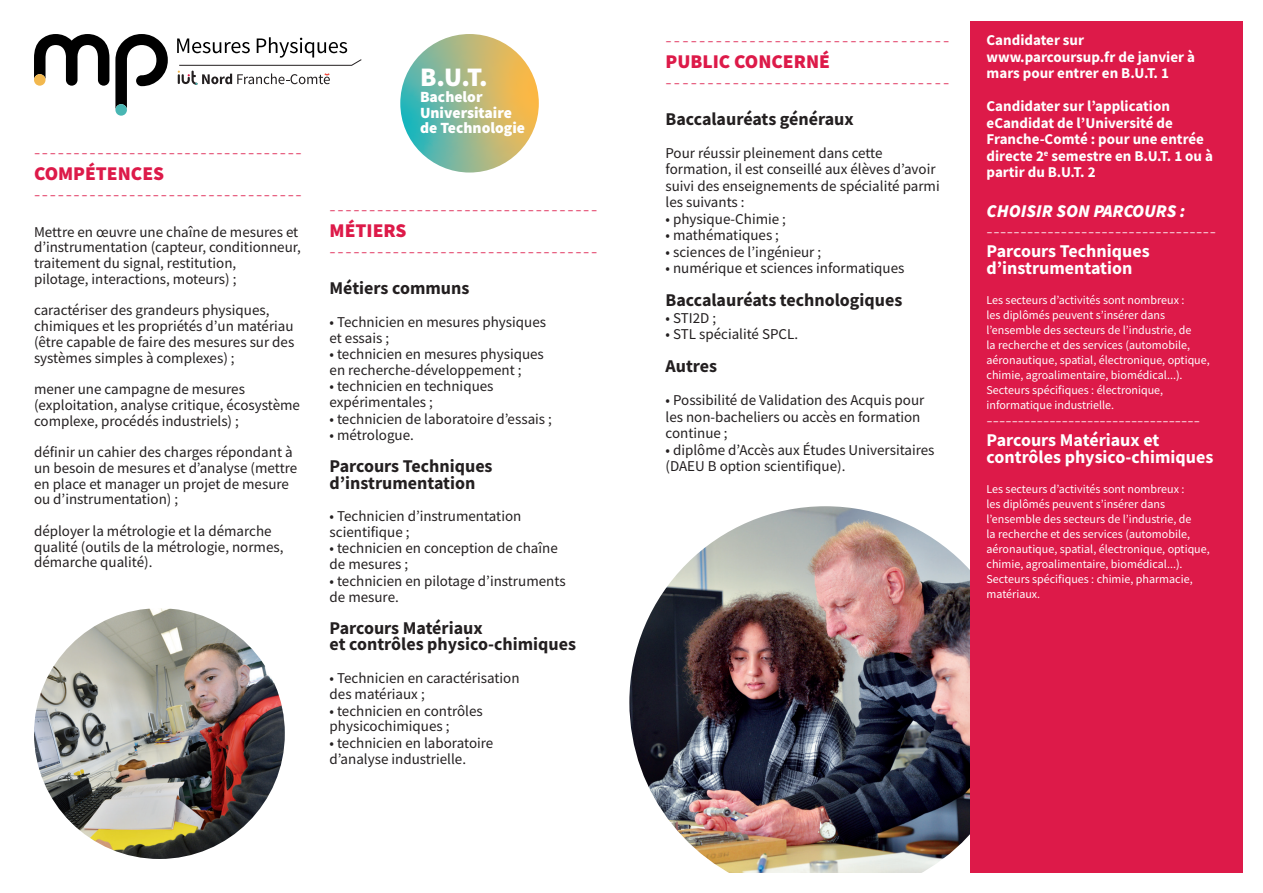
<style>
.page{position:relative;width:1263px;height:893px;background:#fff}
.page>*{position:absolute;margin:0;border:0;box-sizing:border-box;transform-origin:0 0}
.t1{font:900 26.7px "Source Sans Pro";color:#fff}
.t2{font:300 21px "Source Sans Pro";color:#dd1a49}
.t3{font:300 21px "Source Sans Pro";color:#fff}
.t4{font:900 19.5px "Source Sans Pro";color:#dd1a49}
.t5{font:700 18px/16.5px "Source Sans Pro";color:#231f20}
.t6{font:700 18px/16.5px "Source Sans Pro";color:#fff}
.t7{font:italic 900 18px "Source Sans Pro";color:#fff}
.t8{font:900 15.6px/15.6px "Source Sans Pro";color:#fff}
.t9{font:15px/15.8px "Source Sans Pro";color:#231f20}
.t10{font:700 15px/16.5px "Source Sans Pro";color:#fff}
.t11{font:12px/15px "Source Sans Pro";color:#fff}
</style>
<div class="page">
<img style="left:34px;top:608px;width:251px;height:251px;border-radius:125px">
<img style="left:629px;top:506px;width:341px;height:367px">
<div style="left:970px;top:0;width:293px;height:893px;background:#dd1a49"></div>
<svg style="left:400px;top:34px;width:139px;height:139px;background:#a2b885"></svg>
<svg style="left:177px;top:37px;width:185px;height:48px"></svg>
<svg style="left:34px;top:34px;width:75px;height:52px"></svg>
<div style="left:34px;top:74px;width:12px;height:12px;background:#f2b84e;border-radius:50%"></div>
<svg style="left:115px;top:34px;width:53px;height:74px"></svg>
<div style="left:115px;top:104px;width:12px;height:12px;background:#49b6b3;border-radius:50%"></div>
<div style="left:0;top:0;width:1263px;height:21px;background:#fff"></div>
<div style="left:1243px;top:0;width:20px;height:893px;background:#fff"></div>
<div style="left:0;top:873px;width:1263px;height:20px;background:#fff"></div>
<p class="t2" style="left:34px;top:140px;width:269px">----------------------------------</p>
<p class="t4" style="left:34px;top:160px;width:132px">COMPÉTENCES</p>
<p class="t2" style="left:34px;top:182px;width:269px">----------------------------------</p>
<p class="t9" style="left:34px;top:224px;width:268px">Mettre en œuvre une chaîne de mesures et d’instrumentation (capteur, conditionneur, traitement du signal, restitution,<br>pilotage, interactions, moteurs) ;</p>
<p class="t9" style="left:34px;top:303px;width:262px">caractériser des grandeurs physiques, chimiques et les propriétés d’un matériau (être capable de faire des mesures sur des systèmes simples à complexes) ;</p>
<p class="t9" style="left:34px;top:381px;width:268px">mener une campagne de mesures (exploitation, analyse critique, écosystème complexe, procédés industriels) ;</p>
<p class="t9" style="left:34px;top:444px;width:265px">définir un cahier des charges répondant à un besoin de mesures et d’analyse (mettre en place et manager un projet de mesure ou d’instrumentation) ;</p>
<p class="t9" style="left:34px;top:523px;width:251px">déployer la métrologie et la démarche qualité (outils de la métrologie, normes, démarche qualité).</p>
<p class="t1" style="left:420px;top:59px;width:69px">B.U.T.</p>
<p class="t8" style="left:420px;top:89px;width:107px">Bachelor<br>Universitaire de Technologie</p>
<p class="t2" style="left:330px;top:196px;width:269px">----------------------------------</p>
<p class="t4" style="left:330px;top:217px;width:78px">MÉTIERS</p>
<p class="t2" style="left:330px;top:238px;width:269px">----------------------------------</p>
<p class="t5" style="left:330px;top:279px;width:141px">Métiers communs</p>
<p class="t9" style="left:330px;top:314px;width:218px">• Technicien en mesures physiques</p>
<p class="t9" style="left:330px;top:330px;width:61px">et essais ;</p>
<p class="t9" style="left:330px;top:346px;width:216px">• technicien en mesures physiques</p>
<p class="t9" style="left:330px;top:362px;width:194px">en recherche-développement ;</p>
<p class="t9" style="left:330px;top:379px;width:165px">• technicien en techniques</p>
<p class="t9" style="left:330px;top:394px;width:105px">expérimentales ;</p>
<p class="t9" style="left:330px;top:411px;width:224px">• technicien de laboratoire d’essais ;</p>
<p class="t9" style="left:330px;top:427px;width:86px">• métrologue.</p>
<p class="t5" style="left:330px;top:458px;width:165px">Parcours Techniques d’instrumentation</p>
<p class="t9" style="left:330px;top:508px;width:193px">• Technicien d’instrumentation</p>
<p class="t9" style="left:330px;top:524px;width:81px">scientifique ;</p>
<p class="t9" style="left:330px;top:541px;width:230px">• technicien en conception de chaîne</p>
<p class="t9" style="left:330px;top:556px;width:80px">de mesures ;</p>
<p class="t9" style="left:330px;top:573px;width:238px">• technicien en pilotage d’instruments</p>
<p class="t9" style="left:330px;top:589px;width:71px">de mesure.</p>
<p class="t5" style="left:330px;top:619px;width:155px">Parcours Matériaux</p>
<p class="t5" style="left:330px;top:636px;width:248px">et contrôles physico-chimiques</p>
<p class="t9" style="left:330px;top:670px;width:192px">• Technicien en caractérisation</p>
<p class="t9" style="left:330px;top:686px;width:97px">des matériaux ;</p>
<p class="t9" style="left:330px;top:703px;width:155px">• technicien en contrôles</p>
<p class="t9" style="left:330px;top:718px;width:121px">physicochimiques ;</p>
<p class="t9" style="left:330px;top:735px;width:165px">• technicien en laboratoire</p>
<p class="t9" style="left:330px;top:751px;width:138px">d’analyse industrielle.</p>
<p class="t2" style="left:665px;top:27px;width:285px">----------------------------------</p>
<p class="t4" style="left:665px;top:48px;width:166px">PUBLIC CONCERNÉ</p>
<p class="t2" style="left:665px;top:69px;width:285px">----------------------------------</p>
<p class="t5" style="left:665px;top:110px;width:190px">Baccalauréats généraux</p>
<p class="t9" style="left:665px;top:144px;width:276px;line-height:16.5px">Pour réussir pleinement dans cette formation, il est conseillé aux élèves d’avoir suivi des enseignements de spécialité parmi les suivants :</p>
<p class="t9" style="left:665px;top:211px;width:122px">• physique-Chimie ;</p>
<p class="t9" style="left:665px;top:227px;width:115px">• mathématiques ;</p>
<p class="t9" style="left:665px;top:244px;width:157px">• sciences de l’ingénieur ;</p>
<p class="t9" style="left:665px;top:260px;width:240px">• numérique et sciences informatiques</p>
<p class="t5" style="left:665px;top:292px;width:238px">Baccalauréats technologiques</p>
<p class="t9" style="left:665px;top:310px;width:52px">• STI2D ;</p>
<p class="t9" style="left:665px;top:326px;width:134px">• STL spécialité SPCL.</p>
<p class="t5" style="left:665px;top:358px;width:53px">Autres</p>
<p class="t9" style="left:665px;top:392px;width:260px;line-height:16.5px">• Possibilité de Validation des Acquis pour les non-bacheliers ou accès en formation continue ;</p>
<p class="t9" style="left:665px;top:441px;width:270px;line-height:16.5px">• diplôme d’Accès aux Études Universitaires (DAEU B option scientifique).</p>
<p class="t10" style="left:986px;top:32px;width:99px">Candidater sur</p>
<p class="t10" style="left:986px;top:48px;width:210px">www.parcoursup.fr de janvier à mars pour entrer en B.U.T. 1</p>
<p class="t10" style="left:986px;top:98px;width:228px">Candidater sur l’application eCandidat de l’Université de<br>Franche-Comté : pour une entrée directe 2<sup>e</sup> semestre en B.U.T. 1 ou à partir du B.U.T. 2</p>
<p class="t7" style="left:986px;top:198px;width:200px">CHOISIR SON PARCOURS :</p>
<p class="t3" style="left:986px;top:218px;width:231px">----------------------------------</p>
<p class="t6" style="left:986px;top:243px;width:165px">Parcours Techniques d’instrumentation</p>
<p class="t11" style="left:986px;top:292px;width:225px">Les secteurs d’activités sont nombreux :<br>les diplômés peuvent s’insérer dans l’ensemble des secteurs de l’industrie, de<br>la recherche et des services (automobile, aéronautique, spatial, électronique, optique, chimie, agroalimentaire, biomédical...).</p>
<p class="t11" style="left:986px;top:382px;width:178px">Secteurs spécifiques : électronique, informatique industrielle.</p>
<p class="t3" style="left:986px;top:407px;width:215px">----------------------------------</p>
<p class="t6" style="left:986px;top:432px;width:228px">Parcours Matériaux et contrôles physico-chimiques</p>
<p class="t11" style="left:986px;top:481px;width:225px">Les secteurs d’activités sont nombreux :<br>les diplômés peuvent s’insérer dans l’ensemble des secteurs de l’industrie, de<br>la recherche et des services (automobile, aéronautique, spatial, électronique, optique, chimie, agroalimentaire, biomédical...).</p>
<p class="t11" style="left:986px;top:571px;width:208px">Secteurs spécifiques : chimie, pharmacie, matériaux.</p>
</div>
